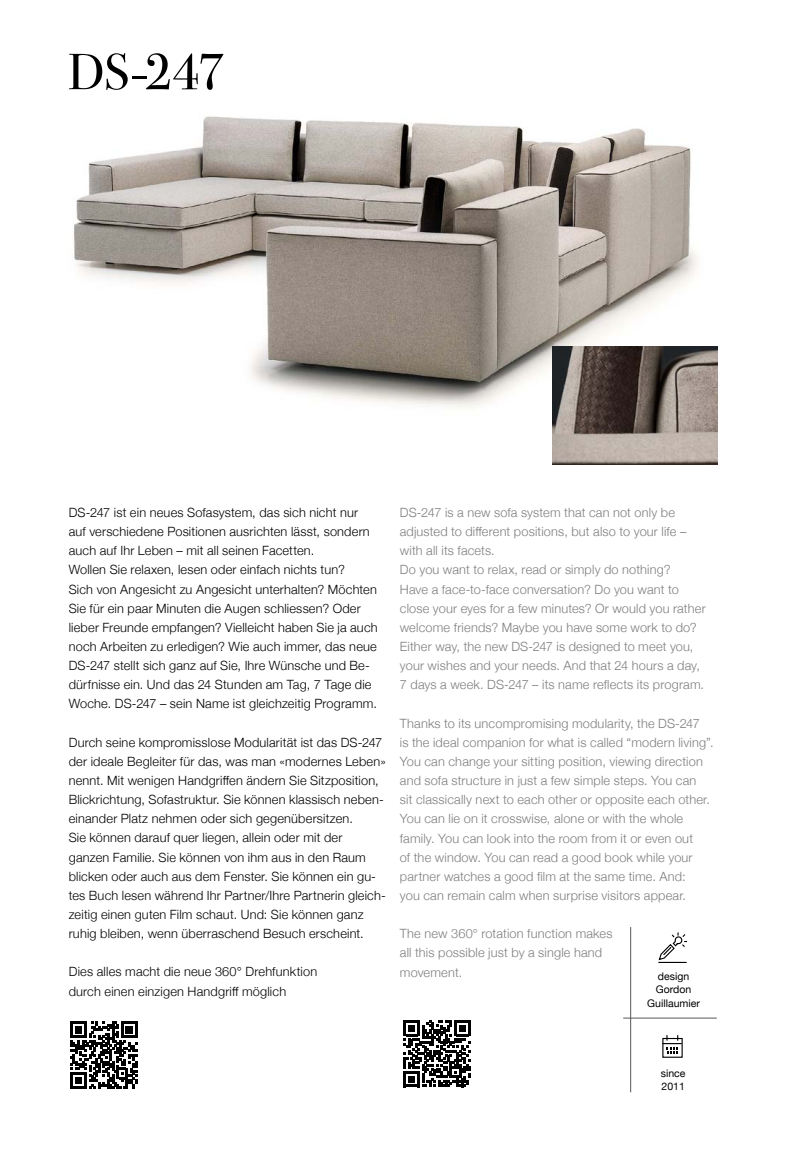
<style>
.page{position:relative;width:787px;height:1170px;background:#fff}
.page>*{position:absolute;margin:0;border:0;box-sizing:border-box;transform-origin:0 0}
.t1{font:51px "Bodoni Svty Two ITCTT";color:#000}
.t2{font:300 12.75px/19.2px "Helvetica Neue";letter-spacing:.015em;color:#000}
.t3{font:300 12.75px/19.2px "Helvetica Neue";letter-spacing:.015em;color:#7e7e7d}
.t4{font:10.5px/13.5px "Helvetica Neue";color:#000}
</style>
<div class="page">
<svg style="left:403px;top:1020px;width:67px;height:66px"></svg>
<hr style="left:623px;top:1017px;width:93px;height:1px;background:#575756">
<hr style="left:630px;top:927px;width:1px;height:165px;background:#575756">
<svg style="left:662px;top:1035px;width:19px;height:17px"></svg>
<svg style="left:658px;top:932px;width:29px;height:30px"></svg>
<svg style="left:70px;top:1021px;width:67px;height:67px"></svg>
<img style="left:74px;top:116px;width:644px;height:303px">
<img style="left:552px;top:347px;width:165px;height:118px">
<h1 class="t1" style="left:68px;top:30px;width:157px">DS-247</h1>
<p class="t2" style="left:69px;top:502px;width:310px">DS-247 ist ein neues Sofasystem, das sich nicht nur auf verschiedene Positionen ausrichten lässt, sondern auch auf Ihr Leben – mit all seinen Facetten.<br>Wollen Sie relaxen, lesen oder einfach nichts tun?<br>Sich von Angesicht zu Angesicht unterhalten? Möchten Sie für ein paar Minuten die Augen schliessen? Oder lieber Freunde empfangen? Vielleicht haben Sie ja auch noch Arbeiten zu erledigen? Wie auch immer, das neue DS-247 stellt sich ganz auf Sie, Ihre Wünsche und Be&shy;dürfnisse ein. Und das 24 Stunden am Tag, 7 Tage die Woche. DS-247 – sein Name ist gleichzeitig Programm.</p>
<p class="t2" style="left:69px;top:731px;width:318px">Durch seine kompromisslose Modularität ist das DS-247 der ideale Begleiter für das, was man «modernes Leben» nennt. Mit wenigen Handgriffen ändern Sie Sitzposition, Blickrichtung, Sofastruktur. Sie können klassisch neben&shy;einander Platz nehmen oder sich gegenübersitzen.<br>Sie können darauf quer liegen, allein oder mit der ganzen Familie. Sie können von ihm aus in den Raum blicken oder auch aus dem Fenster. Sie können ein gu&shy;tes Buch lesen während Ihr Partner/Ihre Partnerin gleich&shy;zeitig einen guten Film schaut. Und: Sie können ganz ruhig bleiben, wenn überraschend Besuch erscheint.</p>
<p class="t2" style="left:69px;top:961px;width:250px">Dies alles macht die neue 360° Drehfunktion durch einen einzigen Handgriff möglich</p>
<p class="t3" style="left:400px;top:502px;width:307px">DS-247 is a new sofa system that can not only be adjusted to different positions, but also to your life – with all its facets.<br>Do you want to relax, read or simply do nothing?<br>Have a face-to-face conversation? Do you want to close your eyes for a few minutes? Or would you rather welcome friends? Maybe you have some work to do?<br>Either way, the new DS-247 is designed to meet you, your wishes and your needs. And that 24 hours a day, 7 days a week. DS-247 – its name reflects its program.</p>
<p class="t3" style="left:400px;top:712px;width:315px">Thanks to its uncompromising modularity, the DS-247<br>is the ideal companion for what is called “modern living”.<br>You can change your sitting position, viewing direction and sofa structure in just a few simple steps. You can<br>sit classically next to each other or opposite each other.<br>You can lie on it crosswise, alone or with the whole family. You can look into the room from it or even out<br>of the window. You can read a good book while your partner watches a good film at the same time. And:<br>you can remain calm when surprise visitors appear.</p>
<p class="t3" style="left:400px;top:923px;width:214px">The new 360° rotation function makes all this possible just by a single hand movement.</p>
<p class="t4" style="left:647px;top:969px;width:54px;text-align:center">design<br>Gordon<br>Guillaumier</p>
<p class="t4" style="left:661px;top:1066px;width:26px">since<br>2011</p>
</div>
